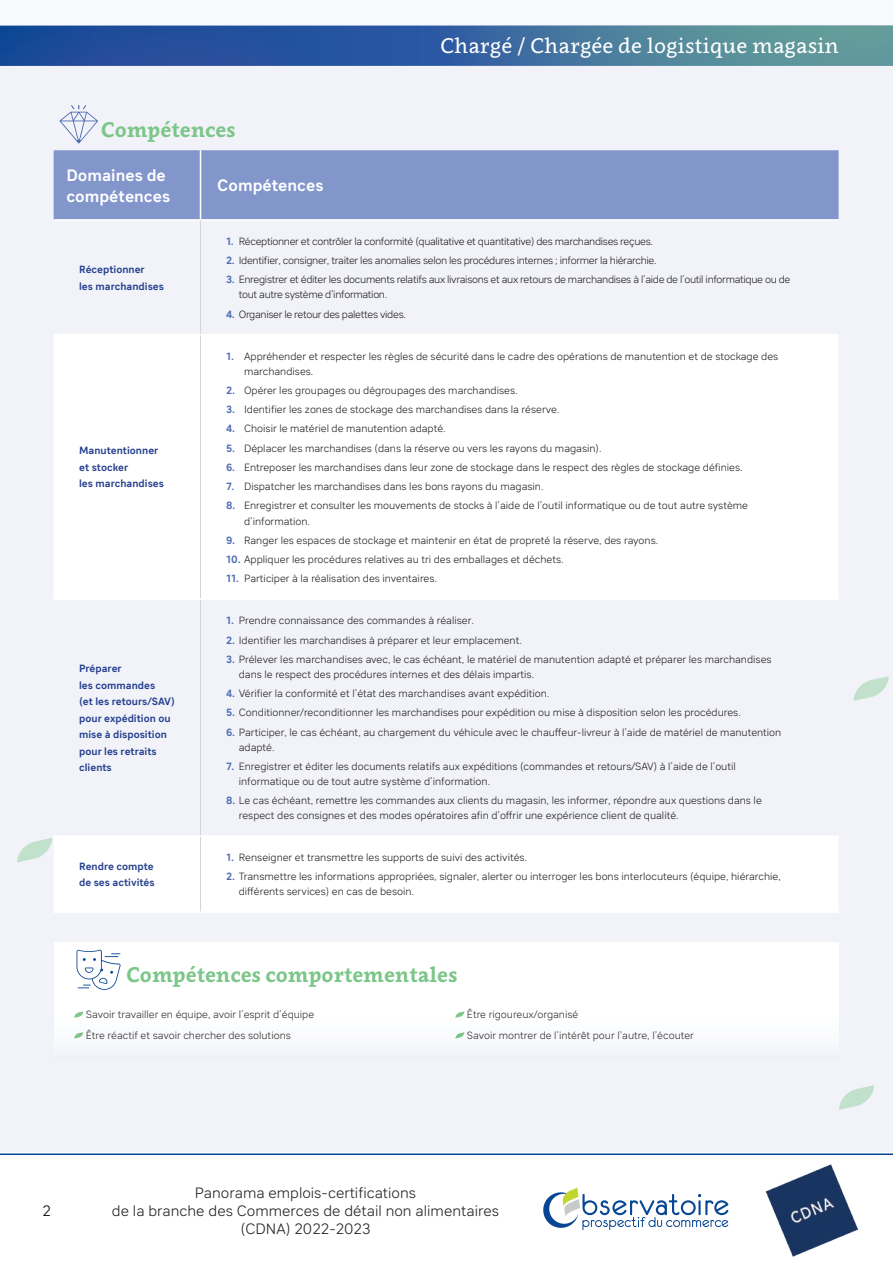
<style>
.page{position:relative;width:893px;height:1263px;background:#fff}
.page>*{position:absolute;margin:0;border:0;box-sizing:border-box;transform-origin:0 0}
.t1{font:700 21px "Clavo";color:#7bc688}
.t2{font:21px "Clavo";color:#fff}
.t3{font:700 16.5px/20.7px "Sebino";color:#fff}
.t4{font:300 15px/17.9px "Sebino Soft";color:#231f20;text-align:center}
.t5{font:300 15px "Sebino Soft";color:#000}
.t6{font:300 10.5px/15px "Sebino";color:#231f20}
.t7{font:300 10.5px/15px "Sebino";letter-spacing:-.03em;color:#231f20}
.t8{font:700 10.5px/16.5px "Sebino";color:#253f8e}
.t9{font:300 10.5px/20.7px "Sebino";color:#312f30}
.s1{font-weight:700;color:#4b6ab3}
</style>
<div class="page">
<div style="left:0;top:0;width:893px;height:1154px;background:#f1f3f9"></div>
<svg style="left:0;top:26px;width:893px;height:40px;background:#3a6a9c"></svg>
<svg style="left:17px;top:838px;width:35px;height:24px"></svg>
<svg style="left:853px;top:676px;width:36px;height:25px"></svg>
<svg style="left:839px;top:1085px;width:35px;height:25px"></svg>
<div style="left:54px;top:150px;width:785px;height:69px;background:#8396cc"></div>
<svg style="left:54px;top:335px;width:784px;height:576px;fill:#fff"></svg>
<hr style="left:201px;top:219px;width:638px;height:2px;background:#fff">
<hr style="left:201px;top:334px;width:638px;height:1px;background:#fff">
<hr style="left:201px;top:598px;width:638px;height:2px;background:#fff">
<hr style="left:200px;top:150px;width:1px;height:69px;background:#fff">
<hr style="left:54px;top:219px;width:147px;height:2px;background:#fff">
<hr style="left:200px;top:221px;width:1px;height:113px;background:#d4d5d7">
<hr style="left:200px;top:600px;width:1px;height:235px;background:#d4d5d7">
<hr style="left:54px;top:835px;width:147px;height:2px;background:#fff">
<hr style="left:201px;top:835px;width:638px;height:2px;background:#fff">
<hr style="left:200px;top:837px;width:1px;height:74px;background:#d4d5d7">
<hr style="left:54px;top:911px;width:147px;height:2px;background:#fff">
<hr style="left:201px;top:911px;width:638px;height:2px;background:#fff">
<hr style="left:54px;top:334px;width:147px;height:1px;background:#fff">
<hr style="left:200px;top:335px;width:1px;height:263px;background:#d4d5d7">
<hr style="left:54px;top:598px;width:147px;height:2px;background:#fff">
<svg style="left:59px;top:105px;width:39px;height:39px"></svg>
<div style="left:54px;top:943px;width:785px;height:117px;background:#fff"></div>
<svg style="left:77px;top:950px;width:44px;height:40px"></svg>
<svg style="left:74px;top:1011px;width:9px;height:7px"></svg>
<svg style="left:74px;top:1032px;width:9px;height:6px"></svg>
<svg style="left:455px;top:1011px;width:9px;height:7px"></svg>
<svg style="left:455px;top:1032px;width:9px;height:6px"></svg>
<div style="left:0;top:1152px;width:893px;height:111px;background:#fff"></div>
<hr style="left:0;top:1153px;width:893px;height:2px;background:#074694">
<img style="left:765px;top:1164px;width:93px;height:93px">
<svg style="left:543px;top:1187px;width:185px;height:43px"></svg>
<h1 class="t1" style="left:101px;top:115px;width:136px">Compétences</h1>
<h2 class="t3" style="left:66px;top:165px;width:105px">Domaines de compétences</h2>
<h2 class="t3" style="left:217px;top:176px;width:108px">Compétences</h2>
<h1 class="t2" style="left:440px;top:31px;width:400px">Chargé / Chargée de logistique magasin</h1>
<p class="t8" style="left:79px;top:261px;width:86px">Réceptionner<br>les marchandises</p>
<p class="t8" style="left:79px;top:443px;width:86px">Manutentionner et stocker<br>les marchandises</p>
<p class="t8" style="left:79px;top:661px;width:97px">Préparer<br>les commandes<br>(et les retours/SAV) pour expédition ou mise à disposition pour les retraits clients</p>
<p class="t8" style="left:79px;top:858px;width:77px">Rendre compte de ses activités</p>
<p class="t7" style="left:226px;top:234px;width:428px"><span class="s1">1.</span> Réceptionner et contrôler la conformité (qualitative et quantitative) des marchandises reçues.</p>
<p class="t7" style="left:226px;top:253px;width:432px"><span class="s1">2.</span> Identifier, consigner, traiter les anomalies selon les procédures internes ; informer la hiérarchie.</p>
<p class="t7" style="left:239px;top:272px;width:553px;text-indent:-13px"><span class="s1">3.</span> Enregistrer et éditer les documents relatifs aux livraisons et aux retours de marchandises à l’aide de l’outil informatique ou de tout autre système d’information.</p>
<p class="t7" style="left:226px;top:307px;width:181px"><span class="s1">4.</span> Organiser le retour des palettes vides.</p>
<p class="t6" style="left:244px;top:349px;width:536px;text-indent:-18px"><span class="s1">1.</span> Appréhender et respecter les règles de sécurité dans le cadre des opérations de manutention et de stockage des marchandises.</p>
<p class="t6" style="left:226px;top:383px;width:293px"><span class="s1">2.</span> Opérer les groupages ou dégroupages des marchandises.</p>
<p class="t6" style="left:226px;top:402px;width:335px"><span class="s1">3.</span> Identifier les zones de stockage des marchandises dans la réserve.</p>
<p class="t6" style="left:226px;top:421px;width:221px"><span class="s1">4.</span> Choisir le matériel de manutention adapté.</p>
<p class="t6" style="left:226px;top:441px;width:377px"><span class="s1">5.</span> Déplacer les marchandises (dans la réserve ou vers les rayons du magasin).</p>
<p class="t6" style="left:226px;top:460px;width:518px"><span class="s1">6.</span> Entreposer les marchandises dans leur zone de stockage dans le respect des règles de stockage définies.</p>
<p class="t6" style="left:226px;top:479px;width:319px"><span class="s1">7.</span> Dispatcher les marchandises dans les bons rayons du magasin.</p>
<p class="t6" style="left:244px;top:498px;width:506px;text-indent:-18px"><span class="s1">8.</span> Enregistrer et consulter les mouvements de stocks à l’aide de l’outil informatique ou de tout autre système d’information.</p>
<p class="t6" style="left:226px;top:533px;width:434px"><span class="s1">9.</span> Ranger les espaces de stockage et maintenir en état de propreté la réserve, des rayons.</p>
<p class="t6" style="left:226px;top:552px;width:339px"><span class="s1">10.</span> Appliquer les procédures relatives au tri des emballages et déchets.</p>
<p class="t6" style="left:226px;top:571px;width:213px"><span class="s1">11.</span> Participer à la réalisation des inventaires.</p>
<p class="t6" style="left:226px;top:613px;width:249px"><span class="s1">1.</span> Prendre connaissance des commandes à réaliser.</p>
<p class="t6" style="left:226px;top:632px;width:297px"><span class="s1">2.</span> Identifier les marchandises à préparer et leur emplacement.</p>
<p class="t6" style="left:239px;top:652px;width:534px;text-indent:-13px"><span class="s1">3.</span> Prélever les marchandises avec, le cas échéant, le matériel de manutention adapté et préparer les marchandises dans le respect des procédures internes et des délais impartis.</p>
<p class="t6" style="left:226px;top:686px;width:325px"><span class="s1">4.</span> Vérifier la conformité et l’état des marchandises avant expédition.</p>
<p class="t6" style="left:226px;top:705px;width:516px"><span class="s1">5.</span> Conditionner/reconditionner les marchandises pour expédition ou mise à disposition selon les procédures.</p>
<p class="t6" style="left:239px;top:725px;width:544px;text-indent:-13px"><span class="s1">6.</span> Participer, le cas échéant, au chargement du véhicule avec le chauffeur-livreur à l’aide de matériel de manutention adapté.</p>
<p class="t6" style="left:239px;top:759px;width:499px;text-indent:-13px"><span class="s1">7.</span> Enregistrer et éditer les documents relatifs aux expéditions (commandes et retours/SAV) à l’aide de l’outil informatique ou de tout autre système d’information.</p>
<p class="t6" style="left:239px;top:793px;width:525px;text-indent:-13px"><span class="s1">8.</span> Le cas échéant, remettre les commandes aux clients du magasin, les informer, répondre aux questions dans le respect des consignes et des modes opératoires afin d’offrir une expérience client de qualité.</p>
<p class="t6" style="left:226px;top:850px;width:303px"><span class="s1">1.</span> Renseigner et transmettre les supports de suivi des activités.</p>
<p class="t6" style="left:239px;top:869px;width:544px;text-indent:-13px"><span class="s1">2.</span> Transmettre les informations appropriées, signaler, alerter ou interroger les bons interlocuteurs (équipe, hiérarchie, différents services) en cas de besoin.</p>
<h1 class="t1" style="left:126px;top:960px;width:333px">Compétences comportementales</h1>
<p class="t9" style="left:86px;top:1004px;width:230px">Savoir travailler en équipe, avoir l’esprit d’équipe<br>Être réactif et savoir chercher des solutions</p>
<p class="t9" style="left:467px;top:1004px;width:229px">Être rigoureux/organisé<br>Savoir montrer de l’intérêt pour l’autre, l’écouter</p>
<h3 class="t5" style="left:43px;top:1202px;width:10px">2</h3>
<h3 class="t4" style="left:112px;top:1184px;width:388px">Panorama emplois-certifications<br>de la branche des Commerces de détail non alimentaires (CDNA) 2022-2023</h3>
</div>
